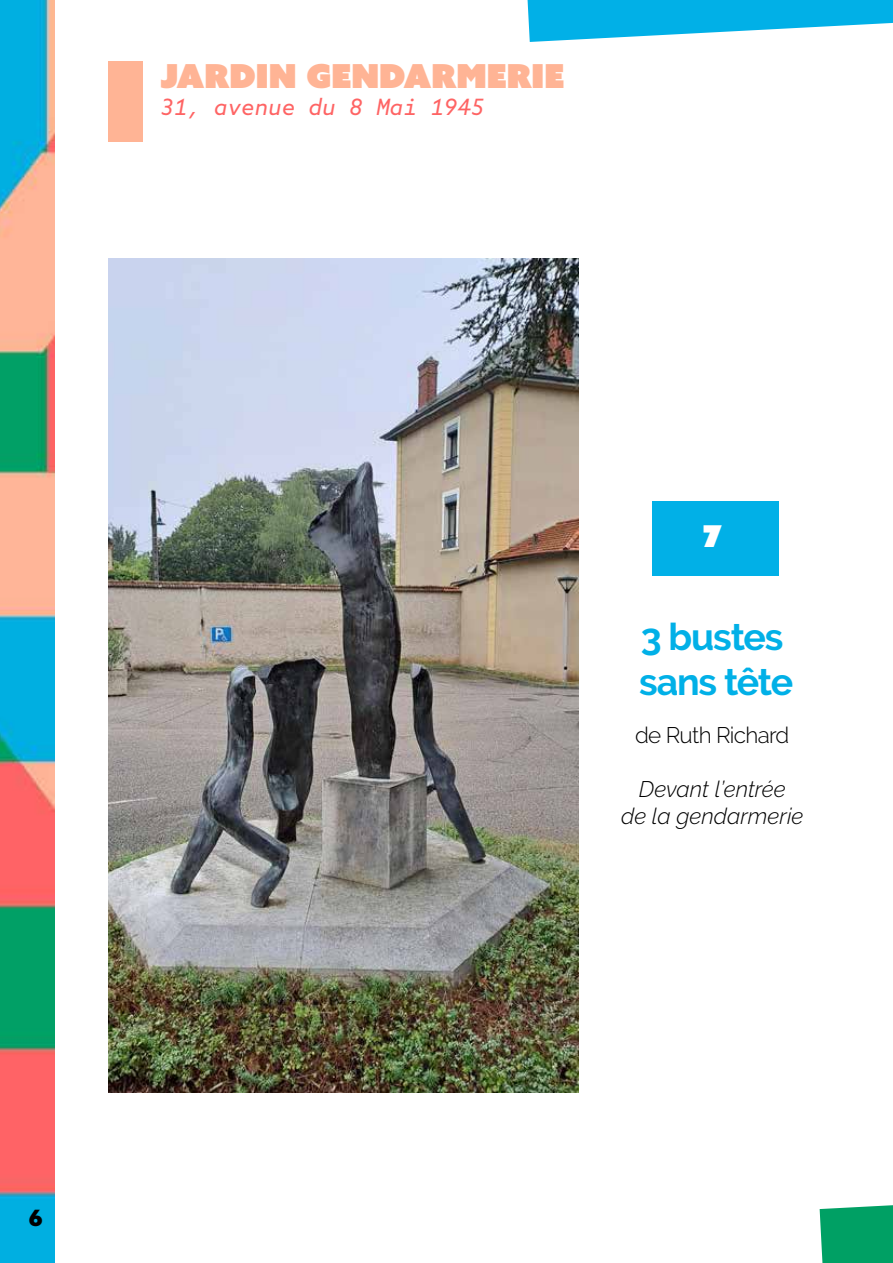
<style>
.page{position:relative;width:893px;height:1263px;background:#fff}
.page>*{position:absolute;margin:0;border:0;box-sizing:border-box;transform-origin:0 0}
.t1{font:700 37.5px/45px "Raleway";letter-spacing:-.03em;color:#01b0e7}
.t2{font:33px "Azo Sans Uber";color:#ffb495}
.t3{font:30px "Azo Sans Uber";color:#fff}
.t4{font:italic 300 22.5px/27px "Raleway";color:#000;text-align:center}
.t5{font:italic 22.5px "Azo Mono";color:#fe6464}
.t6{font:300 22.5px "Raleway";letter-spacing:-.03em;color:#000}
.t7{font:900 22.5px "Azo Sans";color:#000}
</style>
<div class="page">
<img style="left:0;top:0;width:54px;height:1263px">
<svg style="left:528px;top:0;width:365px;height:42px"></svg>
<div style="left:820px;top:1205px;width:73px;height:58px;background:#00a064"></div>
<img style="left:108px;top:258px;width:470px;height:835px">
<div style="left:652px;top:502px;width:126px;height:74px;background:#01b0e7"></div>
<div style="left:108px;top:62px;width:35px;height:80px;background:#ffb495"></div>
<h2 class="t2" style="left:160px;top:54px;width:406px">JARDIN GENDARMERIE</h2>
<p class="t5" style="left:160px;top:93px;width:326px">31, avenue du 8 Mai 1945</p>
<p class="t7" style="left:28px;top:1203px;width:16px">6</p>
<h3 class="t3" style="left:703px;top:516px;width:21px">7</h3>
<h1 class="t1" style="left:639px;top:615px;width:156px">3 bustes sans tête</h1>
<p class="t6" style="left:635px;top:722px;width:156px">de Ruth Richard</p>
<p class="t4" style="left:621px;top:776px;width:184px">Devant l’entrée<br>de la gendarmerie</p>
</div>
